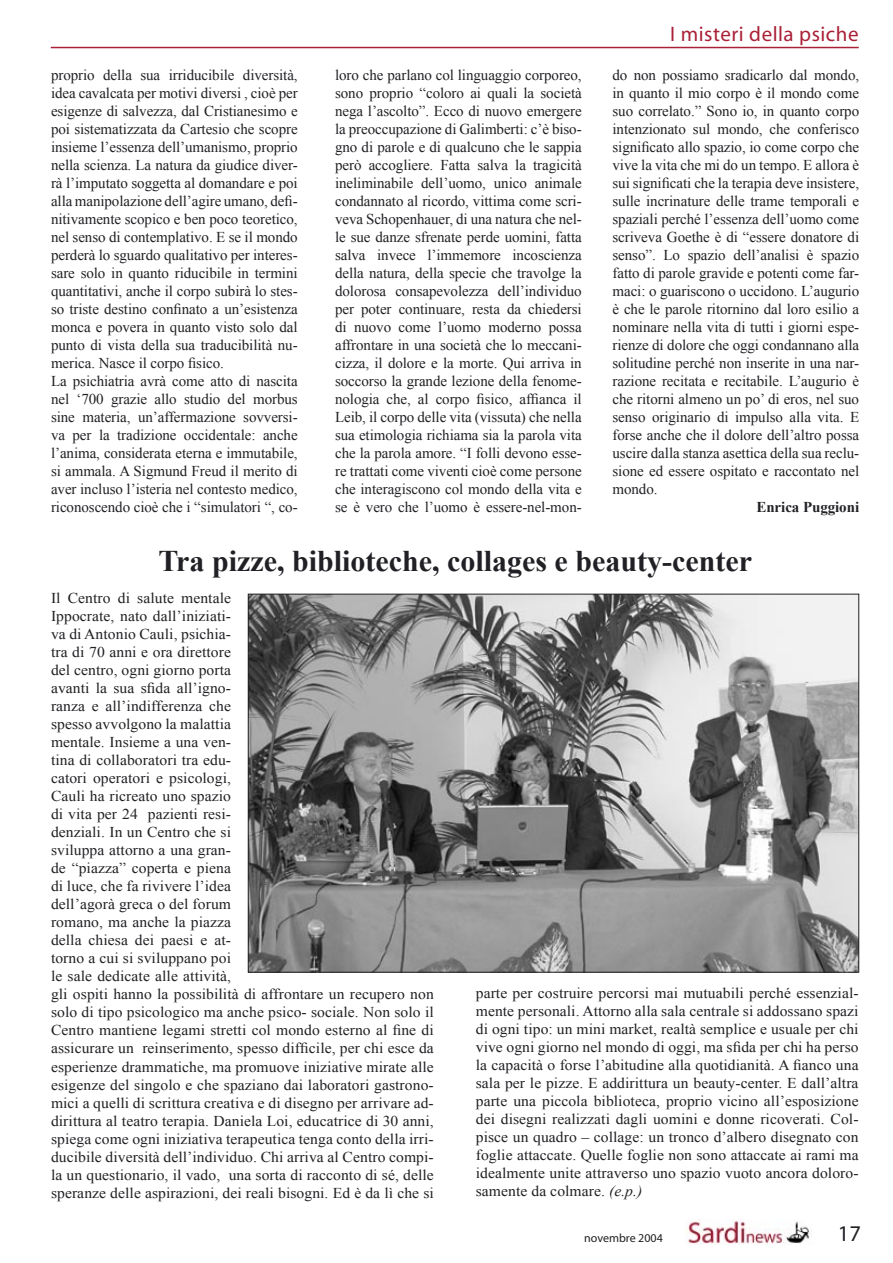
<style>
.page{position:relative;width:893px;height:1263px;background:#fff}
.page>*{position:absolute;margin:0;border:0;box-sizing:border-box;transform-origin:0 0}
.t1{font:700 30px "Times New Roman";color:#212125}
.t2{font:22.5px "Myriad";color:#212125}
.t3{font:21px "Myriad";letter-spacing:.025em;color:#aa2037}
.t4{font:15px/18px "Times New Roman";letter-spacing:.005em;color:#212125;text-align:justify}
.t5{font:15px/18px "Times New Roman";letter-spacing:.005em;color:#212125;scale:1.04 1}
.t6{font:700 15px "Times New Roman";letter-spacing:-.005em;color:#212125}
.t7{font:12px "Myriad";color:#212125}
.s1{font-style:italic}
</style>
<div class="page">
<img style="left:685px;top:1219px;width:127px;height:25px">
<hr style="left:51px;top:47px;width:808px;height:1px;background:#aa2037">
<img style="left:250px;top:596px;width:607px;height:374px">
<h3 class="t3" style="left:670px;top:24px;width:190px">I misteri della psiche</h3>
<p class="t4" style="left:51px;top:66px;width:248px;text-align:left">proprio della sua irriducibile diversità, idea cavalcata per motivi diversi , cioè per esigenze di salvezza, dal Cristianesimo e poi sistematizzata da Cartesio che scopre insieme l’essenza dell’umanismo, proprio nella scienza. La natura da giudice diver&shy;rà l’imputato soggetta al domandare e poi alla manipolazione dell’agire umano, defi&shy;nitivamente scopico e ben poco teoretico, nel senso di contemplativo. E se il mondo perderà lo sguardo qualitativo per interes&shy;sare solo in quanto riducibile in termini quantitativi, anche il corpo subirà lo stes&shy;so triste destino confinato a un’esistenza monca e povera in quanto visto solo dal punto di vista della sua traducibilità nu&shy;merica. Nasce il corpo fisico.<br>La psichiatria avrà come atto di nascita nel ‘700 grazie allo studio del morbus sine materia, un’affermazione sovversi&shy;va per la tradizione occidentale: anche l’anima, considerata eterna e immutabile, si ammala. A Sigmund Freud il merito di aver incluso l’isteria nel contesto medico, riconoscendo cioè che i “simulatori “, co-</p>
<p class="t4" style="left:335px;top:66px;width:248px">loro che parlano col linguaggio corporeo, sono proprio “coloro ai quali la società nega l’ascolto”. Ecco di nuovo emergere la preoccupazione di Galimberti: c’è biso&shy;gno di parole e di qualcuno che le sappia però accogliere. Fatta salva la tragicità ineliminabile dell’uomo, unico animale condannato al ricordo, vittima come scri&shy;veva Schopenhauer, di una natura che nel&shy;le sue danze sfrenate perde uomini, fatta salva invece l’immemore incoscienza della natura, della specie che travolge la dolorosa consapevolezza dell’individuo per poter continuare, resta da chiedersi di nuovo come l’uomo moderno possa affrontare in una società che lo meccani&shy;cizza, il dolore e la morte. Qui arriva in soccorso la grande lezione della fenome&shy;nologia che, al corpo fisico, affianca il Leib, il corpo delle vita (vissuta) che nella sua etimologia richiama sia la parola vita che la parola amore. “I folli devono esse&shy;re trattati come viventi cioè come persone che interagiscono col mondo della vita e se è vero che l’uomo è essere-nel-mon-</p>
<p class="t4" style="left:612px;top:66px;width:248px">do non possiamo sradicarlo dal mondo, in quanto il mio corpo è il mondo come suo correlato.” Sono io, in quanto corpo intenzionato sul mondo, che conferisco significato allo spazio, io come corpo che vive la vita che mi do un tempo. E allora è sui significati che la terapia deve insistere, sulle incrinature delle trame temporali e spaziali perché l’essenza dell’uomo come scriveva Goethe è di “essere donatore di senso”. Lo spazio dell’analisi è spazio fatto di parole gravide e potenti come far&shy;maci: o guariscono o uccidono. L’augurio è che le parole ritornino dal loro esilio a nominare nella vita di tutti i giorni espe&shy;rienze di dolore che oggi condannano alla solitudine perché non inserite in una nar&shy;razione recitata e recitabile. L’augurio è che ritorni almeno un po’ di eros, nel suo senso originario di impulso alla vita. E forse anche che il dolore dell’altro possa uscire dalla stanza asettica della sua reclu&shy;sione ed essere ospitato e raccontato nel mondo.</p>
<p class="t6" style="left:756px;top:496px;width:104px">Enrica Puggioni</p>
<h1 class="t1" style="left:159px;top:540px;width:595px">Tra pizze, biblioteche, collages e beauty-center</h1>
<p class="t5" style="left:51px;top:589px;width:370px">Il Centro di salute mentale<br>Ippocrate, nato dall’iniziati-<br>va di Antonio Cauli, psichia-<br>tra di 70 anni e ora direttore<br>del centro, ogni giorno porta<br>avanti la sua sfida all’igno-<br>ranza e all’indifferenza che<br>spesso avvolgono la malattia<br>mentale. Insieme a una ven-<br>tina di collaboratori tra edu-<br>catori operatori e psicologi,<br>Cauli ha ricreato uno spazio<br>di vita per 24 pazienti resi-<br>denziali. In un Centro che si<br>sviluppa attorno a una gran-<br>de “piazza” coperta e piena<br>di luce, che fa rivivere l’idea<br>dell’agorà greca o del forum<br>romano, ma anche la piazza<br>della chiesa dei paesi e at-<br>torno a cui si sviluppano poi<br>le sale dedicate alle attività,<br>gli ospiti hanno la possibilità di affrontare un recupero non solo di tipo psicologico ma anche psico- sociale. Non solo il Centro mantiene legami stretti col mondo esterno al fine di assicurare un reinserimento, spesso difficile, per chi esce da esperienze drammatiche, ma promuove iniziative mirate alle esigenze del singolo e che spaziano dai laboratori gastrono&shy;mici a quelli di scrittura creativa e di disegno per arrivare ad&shy;dirittura al teatro terapia. Daniela Loi, educatrice di 30 anni, spiega come ogni iniziativa terapeutica tenga conto della irri&shy;ducibile diversità dell’individuo. Chi arriva al Centro compi&shy;la un questionario, il vado, una sorta di racconto di sé, delle speranze delle aspirazioni, dei reali bisogni. Ed è da lì che si</p>
<p class="t5" style="left:476px;top:984px;width:370px;text-align:justify">parte per costruire percorsi mai mutuabili perché essenzial&shy;mente personali. Attorno alla sala centrale si addossano spazi di ogni tipo: un mini market, realtà semplice e usuale per chi vive ogni giorno nel mondo di oggi, ma sfida per chi ha perso la capacità o forse l’abitudine alla quotidianità. A fianco una sala per le pizze. E addirittura un beauty-center. E dall’altra parte una piccola biblioteca, proprio vicino all’esposizione dei disegni realizzati dagli uomini e donne ricoverati. Col&shy;pisce un quadro – collage: un tronco d’albero disegnato con foglie attaccate. Quelle foglie non sono attaccate ai rami ma idealmente unite attraverso uno spazio vuoto ancora doloro&shy;samente da colmare. <span class="s1">(e.p.)</span></p>
<p class="t7" style="left:584px;top:1231px;width:80px">novembre 2004</p>
<h2 class="t2" style="left:838px;top:1222px;width:25px">17</h2>
</div>
